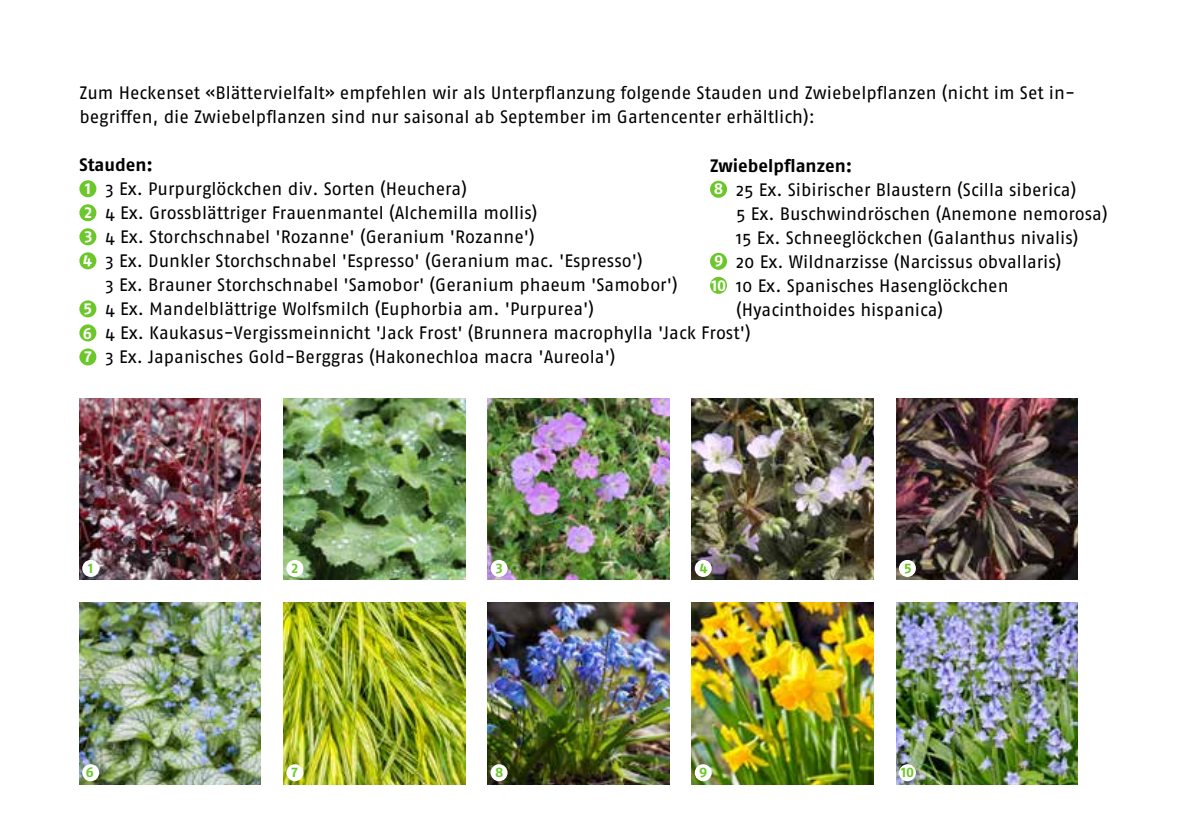
<style>
.page{position:relative;width:1191px;height:840px;background:#fff}
.page>*{position:absolute;margin:0;border:0;box-sizing:border-box;transform-origin:0 0}
.t1{font:18px/24px "Fago No";color:#000}
.t2{font:700 18px "Fago No";color:#000}
.t3{font:16px/24px "Fago No Bold Lf";color:#fff;text-align:justify}
.t4{font:14px "Fago No Bold Lf";color:#6cc72b}
</style>
<div class="page">
<img style="left:896px;top:398px;width:181px;height:181px">
<div style="left:79px;top:180px;width:17px;height:17px;background:#6cc72b;border-radius:50%"></div>
<div style="left:79px;top:204px;width:17px;height:17px;background:#6cc72b;border-radius:50%"></div>
<div style="left:79px;top:228px;width:17px;height:17px;background:#6cc72b;border-radius:50%"></div>
<div style="left:79px;top:252px;width:17px;height:17px;background:#6cc72b;border-radius:50%"></div>
<div style="left:79px;top:300px;width:17px;height:17px;background:#6cc72b;border-radius:50%"></div>
<div style="left:79px;top:324px;width:17px;height:17px;background:#6cc72b;border-radius:50%"></div>
<div style="left:79px;top:348px;width:17px;height:17px;background:#6cc72b;border-radius:50%"></div>
<div style="left:710px;top:181px;width:17px;height:17px;background:#6cc72b;border-radius:50%"></div>
<div style="left:710px;top:253px;width:17px;height:17px;background:#6cc72b;border-radius:50%"></div>
<div style="left:710px;top:277px;width:17px;height:17px;background:#6cc72b;border-radius:50%"></div>
<img style="left:79px;top:398px;width:182px;height:181px">
<img style="left:79px;top:602px;width:182px;height:181px">
<img style="left:488px;top:398px;width:181px;height:181px">
<img style="left:488px;top:602px;width:181px;height:181px">
<img style="left:283px;top:398px;width:182px;height:181px">
<img style="left:283px;top:602px;width:182px;height:181px">
<img style="left:692px;top:398px;width:181px;height:181px">
<img style="left:692px;top:602px;width:181px;height:181px">
<img style="left:896px;top:602px;width:181px;height:181px">
<div style="left:286px;top:559px;width:17px;height:17px;background:#fff;border-radius:50%"></div>
<div style="left:286px;top:763px;width:17px;height:17px;background:#fff;border-radius:50%"></div>
<div style="left:694px;top:559px;width:17px;height:17px;background:#fff;border-radius:50%"></div>
<div style="left:694px;top:763px;width:17px;height:17px;background:#fff;border-radius:50%"></div>
<div style="left:899px;top:559px;width:17px;height:17px;background:#fff;border-radius:50%"></div>
<div style="left:899px;top:763px;width:17px;height:17px;background:#fff;border-radius:50%"></div>
<div style="left:82px;top:559px;width:17px;height:17px;background:#fff;border-radius:50%"></div>
<div style="left:82px;top:763px;width:17px;height:17px;background:#fff;border-radius:50%"></div>
<div style="left:490px;top:559px;width:17px;height:17px;background:#fff;border-radius:50%"></div>
<div style="left:490px;top:763px;width:17px;height:17px;background:#fff;border-radius:50%"></div>
<p class="t1" style="left:79px;top:81px;width:997px">Zum Heckenset «Blättervielfalt» empfehlen wir als Unterpflanzung folgende Stauden und Zwiebelpflanzen (nicht im Set in&shy;begriffen, die Zwiebelpflanzen sind nur saisonal ab September im Gartencenter erhältlich):</p>
<p class="t2" style="left:79px;top:154px;width:75px">Stauden:</p>
<p class="t1" style="left:105px;top:177px;width:647px">3 Ex. Purpurglöckchen div. Sorten (Heuchera)<br>4 Ex. Grossblättriger Frauenmantel (Alchemilla mollis)<br>4 Ex. Storchschnabel 'Rozanne' (Geranium 'Rozanne')<br>3 Ex. Dunkler Storchschnabel 'Espresso' (Geranium mac. 'Espresso')<br>3 Ex. Brauner Storchschnabel 'Samobor' (Geranium phaeum 'Samobor')<br>4 Ex. Mandelblättrige Wolfsmilch (Euphorbia am. 'Purpurea')<br>4 Ex. Kaukasus-Vergissmeinnicht 'Jack Frost' (Brunnera macrophylla 'Jack Frost')<br>3 Ex. Japanisches Gold-Berggras (Hakonechloa macra 'Aureola')</p>
<p class="t2" style="left:710px;top:155px;width:144px">Zwiebelpflanzen:</p>
<p class="t1" style="left:736px;top:177px;width:373px">25 Ex. Sibirischer Blaustern (Scilla siberica)<br>5 Ex. Buschwindröschen (Anemone nemorosa)<br>15 Ex. Schneeglöckchen (Galanthus nivalis)<br>20 Ex. Wildnarzisse (Narcissus obvallaris)<br>10 Ex. Spanisches Hasenglöckchen (Hyacinthoides hispanica)</p>
<p class="t3" style="left:85px;top:176px;width:7px">1</p>
<p class="t3" style="left:713px;top:176px;width:11px">8</p>
<p class="t3" style="left:84px;top:200px;width:9px">2</p>
<p class="t3" style="left:84px;top:224px;width:9px">3</p>
<p class="t3" style="left:714px;top:248px;width:11px">9</p>
<p class="t3" style="left:83px;top:248px;width:10px">4</p>
<p class="t3" style="left:83px;top:296px;width:11px">5<br>6<br>7</p>
<p class="t3" style="left:711px;top:273px;width:16px">10</p>
<p class="t4" style="left:88px;top:559px;width:7px">1</p>
<p class="t4" style="left:86px;top:763px;width:10px">6</p>
<p class="t4" style="left:291px;top:559px;width:8px">2</p>
<p class="t4" style="left:291px;top:763px;width:8px">7</p>
<p class="t4" style="left:495px;top:559px;width:8px">3</p>
<p class="t4" style="left:495px;top:763px;width:10px">8</p>
<p class="t4" style="left:700px;top:559px;width:9px">4</p>
<p class="t4" style="left:699px;top:763px;width:10px">9</p>
<p class="t4" style="left:904px;top:559px;width:9px">5</p>
<p class="t4" style="left:901px;top:763px;width:15px">10</p>
</div>
